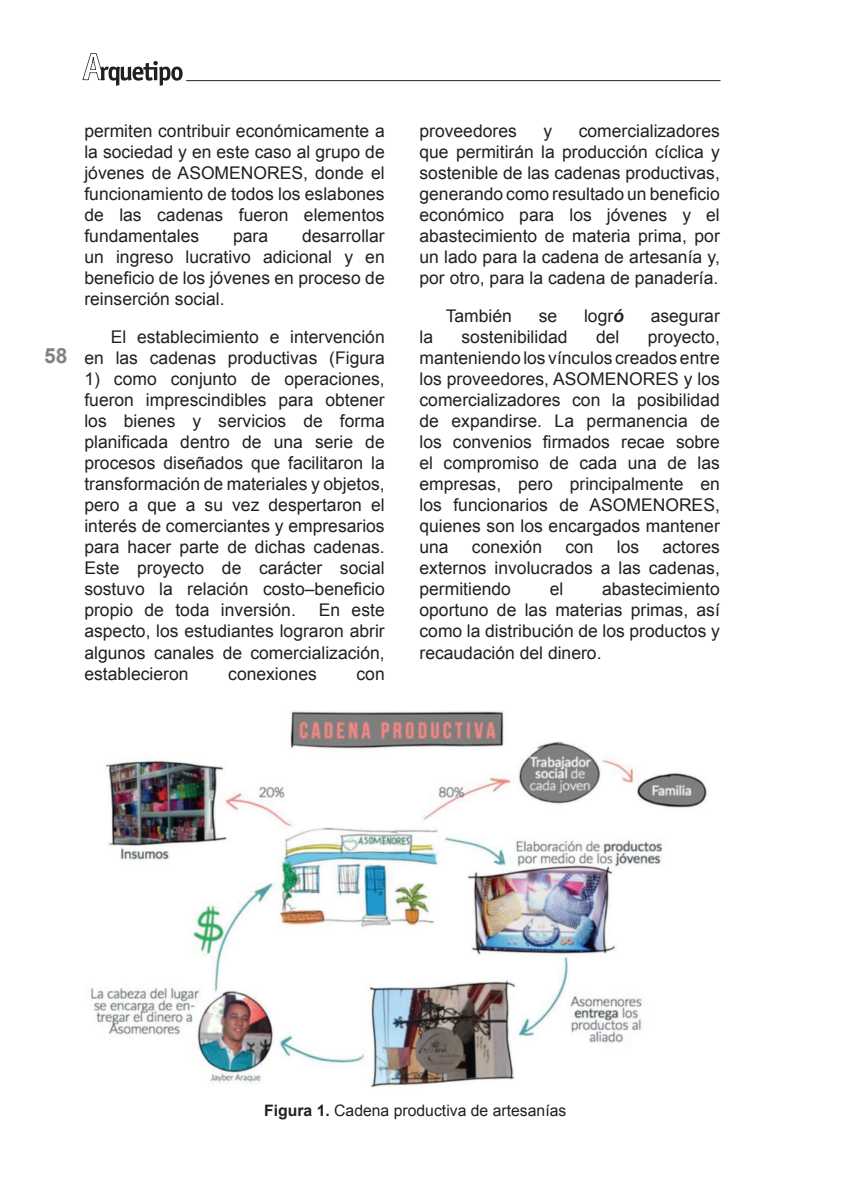
<style>
.page{position:relative;width:844px;height:1191px;background:#fff}
.page>*{position:absolute;margin:0;border:0;box-sizing:border-box;transform-origin:0 0}
.t1{font:700 21px "Arial";color:#808285}
.t2{font:17.5px/21px "Arial";color:#231f20;text-align:justify}
.t3{font:15.75px "Arial";color:#231f20}
.s1{font-weight:700;font-style:italic}
.s2{font-weight:700}
</style>
<div class="page">
<svg style="left:83px;top:53px;width:99px;height:33px"></svg>
<hr style="left:186px;top:80px;width:534px;height:1px;background:#231f20">
<img style="left:90px;top:711px;width:618px;height:377px">
<p class="t1" style="left:44px;top:341px;width:25px">58</p>
<p class="t2" style="left:84px;top:120px;width:302px">permiten contribuir económicamente a la sociedad y en este caso al grupo de jóvenes de ASOMENORES, donde el funcionamiento de todos los eslabones de las cadenas fueron elementos fundamentales</p>
<p class="t2" style="left:84px;top:225px;width:302px;text-indent:217px">desarrollar un ingreso lucrativo adicional y en beneficio de los jóvenes en proceso de reinserción social.</p>
<p class="t2" style="left:84px;top:327px;width:302px;text-align:right">El establecimiento e intervención<br>en las cadenas productivas (Figura</p>
<p class="t2" style="left:84px;top:369px;width:302px">1) como conjunto de operaciones, fueron imprescindibles para obtener los bienes y servicios de forma planificada dentro de una serie de procesos diseñados que facilitaron la transformación de materiales y objetos, pero a que a su vez despertaron el interés de comerciantes y empresarios para hacer parte de dichas cadenas.<br>Este proyecto de carácter social sostuvo la relación costo–beneficio propio de toda inversión.</p>
<p class="t2" style="left:233px;top:225px;width:37px">para</p>
<p class="t2" style="left:84px;top:600px;width:302px;text-indent:234px">En este aspecto, los estudiantes lograron abrir algunos canales de comercialización, establecieron</p>
<p class="t2" style="left:228px;top:663px;width:90px">conexiones</p>
<p class="t2" style="left:356px;top:663px;width:30px">con</p>
<p class="t2" style="left:419px;top:120px;width:302px;text-indent:159px">comercializadores que permitirán la producción cíclica y sostenible de las cadenas productivas, generando como resultado un beneficio económico para los jóvenes y el abastecimiento de materia prima, por un lado para la cadena de artesanía y, por otro, para la cadena de panadería.</p>
<p class="t2" style="left:445px;top:306px;width:68px">También</p>
<p class="t2" style="left:538px;top:306px;width:20px">se</p>
<p class="t2" style="left:584px;top:306px;width:41px">logr<span class="s1">ó</span></p>
<p class="t2" style="left:650px;top:306px;width:71px">asegurar</p>
<p class="t2" style="left:419px;top:327px;width:15px">la</p>
<p class="t2" style="left:461px;top:327px;width:108px">sostenibilidad</p>
<p class="t2" style="left:596px;top:327px;width:25px">del</p>
<p class="t2" style="left:419px;top:120px;width:99px">proveedores</p>
<p class="t2" style="left:543px;top:120px;width:10px">y</p>
<p class="t2" style="left:419px;top:327px;width:302px;text-indent:228px">proyecto, manteniendo los vínculos creados entre los proveedores, ASOMENORES y los comercializadores con la posibilidad de expandirse. La permanencia de los convenios firmados recae sobre el compromiso de cada una de las empresas, pero principalmente en los funcionarios de ASOMENORES, quienes son los encargados mantener una</p>
<p class="t2" style="left:472px;top:537px;width:72px">conexión</p>
<p class="t2" style="left:565px;top:537px;width:30px">con</p>
<p class="t2" style="left:616px;top:537px;width:24px">los</p>
<p class="t2" style="left:419px;top:537px;width:302px;text-indent:243px">actores externos involucrados a las cadenas, permitiendo</p>
<p class="t2" style="left:419px;top:579px;width:302px;text-indent:182px">abastecimiento oportuno de las materias primas, así como la distribución de los productos y recaudación del dinero.</p>
<p class="t2" style="left:549px;top:579px;width:15px">el</p>
<p class="t3" style="left:264px;top:1099px;width:304px"><span class="s2">Figura 1.</span> Cadena productiva de artesanías</p>
</div>
